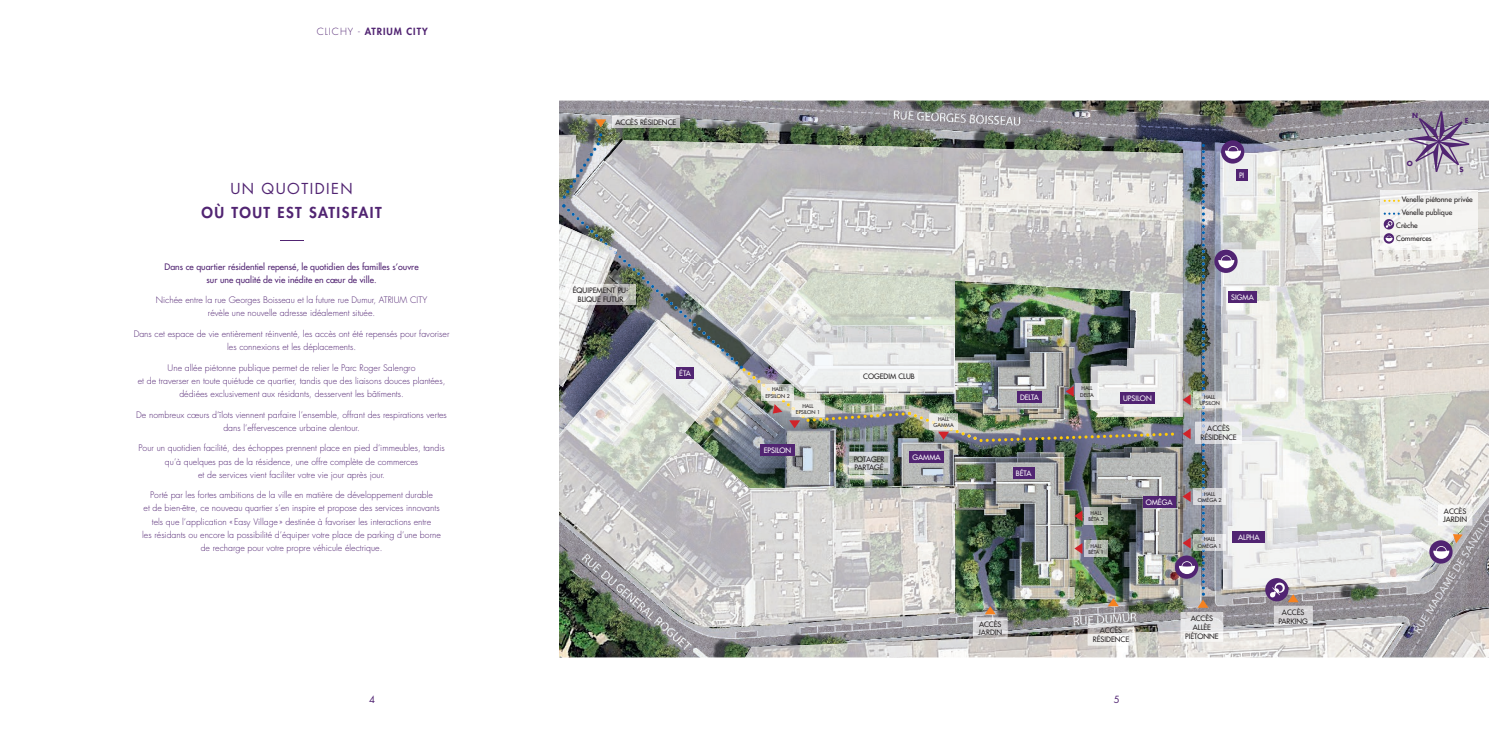
<style>
.page{position:relative;width:1489px;height:745px;background:#fff}
.page>*{position:absolute;margin:0;border:0;box-sizing:border-box;transform-origin:0 0}
.t1{font:800 14.7px "Futura Std";letter-spacing:.1em;color:#512472}
.t2{font:14.7px "Futura Std";letter-spacing:.1em;color:#512472}
.t3{font:800 9.62px "Futura Std";letter-spacing:.1em;color:#512472}
.t4{font:9.62px "Futura Std";color:#512472}
.t5{font:300 8.75px/13.1px "Futura Std";color:#512472;text-align:center}
.t6{font:500 8.75px/13.1px "Futura Std";color:#512472;text-align:center}
.t7{font:500 7.26px/8.8px "Futura Std";color:#231f20;text-align:center}
.t8{font:500 7.26px "Futura Std";color:#fff}
.t9{font:700 6.83px "Futura Std";color:#512472}
.t10{font:500 5.16px/6.2px "Futura Std";color:#231f20;text-align:center}
.s1{font-weight:300}
</style>
<div class="page">
<svg style="left:280px;top:240px;width:23px;height:1px"></svg>
<img style="left:559px;top:100px;width:929px;height:557px">
<img style="left:1220px;top:140px;width:178px;height:328px">
<img style="left:1398px;top:132px;width:90px;height:61px">
<img style="left:1459px;top:193px;width:29px;height:339px">
<img style="left:1398px;top:249px;width:61px;height:332px">
<img style="left:1222px;top:467px;width:177px;height:122px">
<svg style="left:1420px;top:657px;width:68px;height:1px"></svg>
<img style="left:1422px;top:608px;width:66px;height:49px">
<svg style="left:742px;top:657px;width:638px;height:1px"></svg>
<img style="left:745px;top:622px;width:656px;height:35px">
<img style="left:711px;top:614px;width:31px;height:12px">
<img style="left:741px;top:614px;width:213px;height:11px">
<img style="left:656px;top:614px;width:55px;height:12px">
<img style="left:612px;top:115px;width:67px;height:12px">
<img style="left:1208px;top:421px;width:33px;height:22px">
<img style="left:1087px;top:623px;width:47px;height:9px">
<img style="left:1087px;top:632px;width:47px;height:13px">
<div style="left:1232px;top:531px;width:33px;height:11px;background:#512472"></div>
<img style="left:1208px;top:488px;width:17px;height:16px">
<img style="left:1208px;top:391px;width:17px;height:17px">
<img style="left:1208px;top:533px;width:17px;height:17px">
<div style="left:1228px;top:291px;width:28px;height:12px;background:#512472"></div>
<div style="left:1235px;top:169px;width:12px;height:12px;background:#512472"></div>
<img style="left:1180px;top:611px;width:42px;height:17px">
<img style="left:1180px;top:628px;width:42px;height:13px">
<img style="left:1273px;top:605px;width:39px;height:21px">
<svg style="left:1294px;top:625px;width:18px;height:1px"></svg>
<img style="left:973px;top:617px;width:34px;height:21px">
<svg style="left:984px;top:637px;width:23px;height:1px"></svg>
<img style="left:1437px;top:504px;width:34px;height:21px">
<img style="left:1380px;top:191px;width:97px;height:58px">
<svg style="left:1383px;top:199px;width:16px;height:3px"></svg>
<svg style="left:1383px;top:212px;width:16px;height:2px"></svg>
<svg style="left:1383px;top:219px;width:10px;height:10px"></svg>
<svg style="left:1385px;top:221px;width:7px;height:7px"></svg>
<svg style="left:1383px;top:233px;width:10px;height:10px"></svg>
<svg style="left:1385px;top:235px;width:7px;height:6px"></svg>
<svg style="left:595px;top:119px;width:11px;height:8px"></svg>
<svg style="left:1265px;top:577px;width:23px;height:24px"></svg>
<svg style="left:1269px;top:581px;width:29px;height:21px"></svg>
<img style="left:559px;top:133px;width:649px;height:481px">
<svg style="left:1220px;top:140px;width:24px;height:23px"></svg>
<svg style="left:1224px;top:146px;width:16px;height:13px"></svg>
<div style="left:1214px;top:249px;width:23px;height:24px;background:#512472;border-radius:50%"></div>
<svg style="left:1218px;top:255px;width:16px;height:13px"></svg>
<svg style="left:1429px;top:540px;width:23px;height:23px"></svg>
<svg style="left:1433px;top:533px;width:29px;height:25px"></svg>
<svg style="left:1408px;top:111px;width:60px;height:61px;background:#a094aa"></svg>
<p class="t3" style="left:317px;top:25px;width:112px"><span class="s1">CLICHY -</span> ATRIUM CITY</p>
<h1 class="t2" style="left:230px;top:179px;width:124px">UN QUOTIDIEN</h1>
<h1 class="t1" style="left:201px;top:203px;width:182px">OÙ TOUT EST SATISFAIT</h1>
<p class="t6" style="left:164px;top:260px;width:255px">Dans ce quartier résidentiel repensé, le quotidien des familles s’ouvre sur une qualité de vie inédite en cœur de ville.</p>
<p class="t5" style="left:156px;top:293px;width:273px">Nichée entre la rue Georges Boisseau et la future rue Dumur, ATRIUM CITY révèle une nouvelle adresse idéalement située.</p>
<p class="t5" style="left:134px;top:327px;width:317px">Dans cet espace de vie entièrement réinventé, les accès ont été repensés pour favoriser les connexions et les déplacements.</p>
<p class="t5" style="left:138px;top:361px;width:309px">Une allée piétonne publique permet de relier le Parc Roger Salengro<br>et de traverser en toute quiétude ce quartier, tandis que des liaisons douces plantées, dédiées exclusivement aux résidants, desservent les bâtiments.</p>
<p class="t5" style="left:136px;top:408px;width:312px">De nombreux cœurs d’îlots viennent parfaire l’ensemble, offrant des respirations vertes dans l’effervescence urbaine alentour.</p>
<p class="t5" style="left:138px;top:441px;width:308px">Pour un quotidien facilité, des échoppes prennent place en pied d’immeubles, tandis qu’à quelques pas de la résidence, une offre complète de commerces<br>et de services vient faciliter votre vie jour après jour.</p>
<p class="t5" style="left:142px;top:488px;width:300px">Porté par les fortes ambitions de la ville en matière de développement durable<br>et de bien-être, ce nouveau quartier s’en inspire et propose des services innovants tels que l’application « Easy Village » destinée à favoriser les interactions entre<br>les résidants ou encore la possibilité d’équiper votre place de parking d’une borne de recharge pour votre propre véhicule électrique.</p>
<p class="t7" style="left:615px;top:117px;width:62px">ACCÈS RÉSIDENCE</p>
<p class="t7" style="left:573px;top:286px;width:57px">ÉQUIPEMENT PU-<br>BLIQUE FUTUR</p>
<p class="t8" style="left:679px;top:368px;width:13px">ÉTA</p>
<p class="t8" style="left:1238px;top:171px;width:7px">PI</p>
<p class="t8" style="left:1231px;top:293px;width:24px">SIGMA</p>
<p class="t7" style="left:863px;top:372px;width:53px">COGEDIM CLUB</p>
<p class="t10" style="left:765px;top:386px;width:26px">HALL<br>EPSILON 2</p>
<p class="t10" style="left:1080px;top:385px;width:15px;text-align:left">HALL<br>DELTA</p>
<p class="t8" style="left:1019px;top:393px;width:21px">DELTA</p>
<p class="t10" style="left:796px;top:402px;width:26px">HALL<br>EPSILON 1</p>
<p class="t8" style="left:763px;top:445px;width:29px">EPSILON</p>
<p class="t7" style="left:853px;top:454px;width:32px;text-align:left">POTAGER<br>PARTAGÉ</p>
<p class="t10" style="left:933px;top:415px;width:22px">HALL<br>GAMMA</p>
<p class="t8" style="left:912px;top:453px;width:30px">GAMMA</p>
<p class="t8" style="left:1015px;top:469px;width:17px">BÉTA</p>
<p class="t10" style="left:1088px;top:509px;width:17px">HALL<br>BÉTA 2</p>
<p class="t10" style="left:1088px;top:542px;width:17px">HALL<br>BÉTA 1</p>
<p class="t8" style="left:1123px;top:393px;width:30px">UPSILON</p>
<p class="t8" style="left:1145px;top:498px;width:28px">OMÉGA</p>
<p class="t10" style="left:1199px;top:393px;width:22px">HALL<br>UPSILON</p>
<p class="t7" style="left:1200px;top:424px;width:38px">ACCÈS<br>RÉSIDENCE</p>
<p class="t10" style="left:1197px;top:490px;width:25px">HALL<br>OMÉGA 2</p>
<p class="t10" style="left:1197px;top:536px;width:25px">HALL<br>OMÉGA 1</p>
<p class="t8" style="left:1237px;top:532px;width:23px">ALPHA</p>
<p class="t7" style="left:978px;top:619px;width:25px;text-align:left">ACCÈS<br>JARDIN</p>
<p class="t7" style="left:1092px;top:625px;width:38px">ACCÈS<br>RÉSIDENCE</p>
<p class="t4" style="left:369px;top:693px;width:7px">4</p>
<p class="t4" style="left:1113px;top:693px;width:7px">5</p>
<p class="t7" style="left:1184px;top:613px;width:35px">ACCÈS<br>ALLÈE<br>PIÉTONNE</p>
<p class="t7" style="left:1278px;top:607px;width:31px">ACCÈS<br>PARKING</p>
<p class="t9" style="left:1411px;top:110px;width:8px">N</p>
<p class="t9" style="left:1406px;top:158px;width:8px">O</p>
<p class="t9" style="left:1464px;top:116px;width:5px">E</p>
<p class="t9" style="left:1459px;top:165px;width:6px">S</p>
<p class="t7" style="left:1401px;top:195px;width:72px">Venelle piétonne privée</p>
<p class="t7" style="left:1401px;top:207px;width:52px">Venelle publique</p>
<p class="t7" style="left:1395px;top:220px;width:23px">Crèche</p>
<p class="t7" style="left:1395px;top:233px;width:37px">Commerces</p>
<p class="t7" style="left:1442px;top:506px;width:25px;text-align:left">ACCÈS<br>JARDIN</p>
</div>
